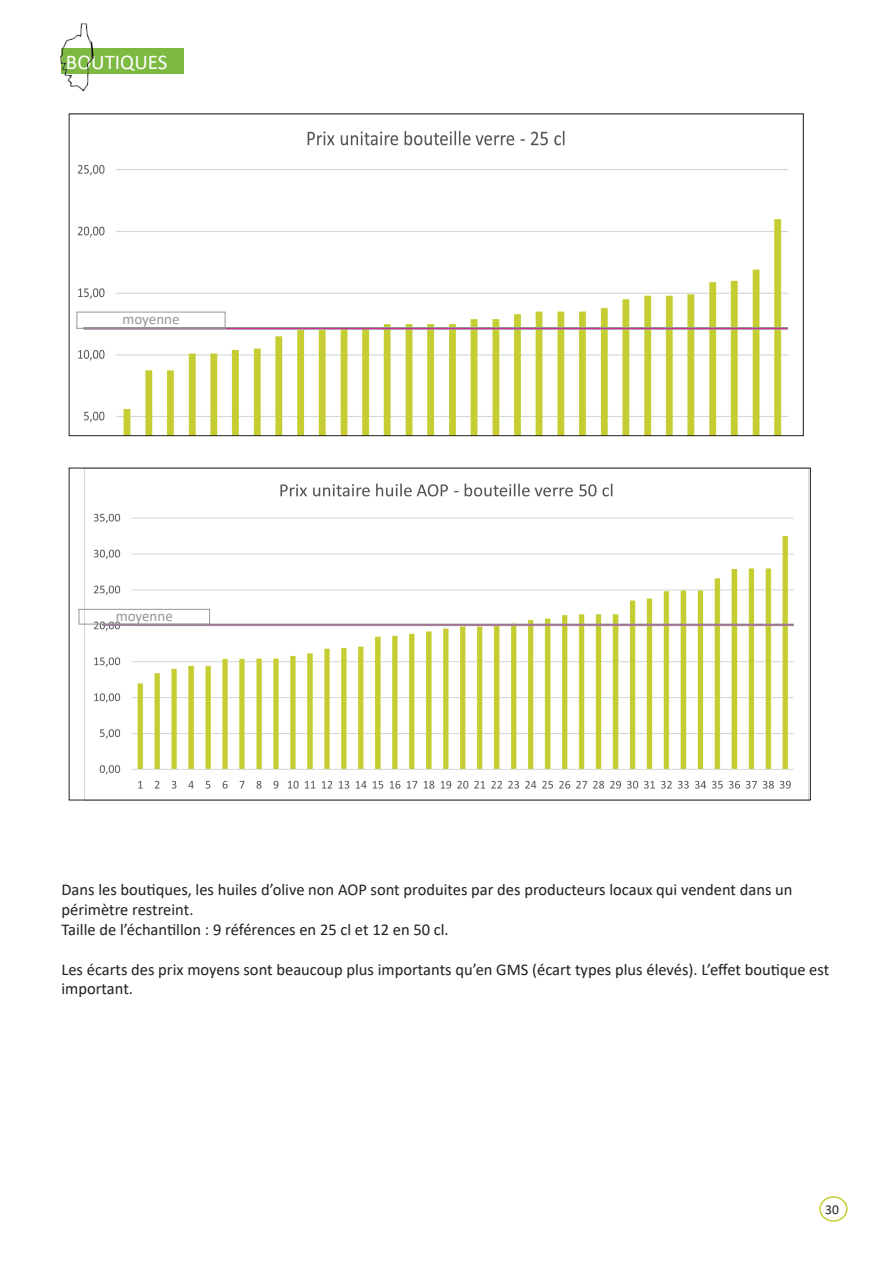
<style>
.page{position:relative;width:893px;height:1263px;background:#fff}
.page>*{position:absolute;margin:0;border:0;box-sizing:border-box;transform-origin:0 0}
.t1{font:21px "Calibri";color:#fff}
.t2{font:16.5px/19.8px "Calibri";color:#231f20}
.t3{font:15px "Calibri";color:#939598}
.t4{font:13.5px "Calibri";color:#231f20}
</style>
<div class="page">
<div style="left:819px;top:1196px;width:29px;height:26px;border:2px solid #c3cf2f;border-radius:50%"></div>
<img style="left:76px;top:130px;width:713px;height:304px">
<div style="left:84px;top:327px;width:704px;height:3px;background:#ed028c;border:1px solid #939598"></div>
<div style="left:77px;top:312px;width:148px;height:17px;border:1px solid #939598"></div>
<img style="left:84px;top:470px;width:710px;height:328px">
<div style="left:102px;top:624px;width:692px;height:2px;border:1px solid #939598"></div>
<div style="left:79px;top:609px;width:131px;height:15px;border:1px solid #939598"></div>
<div style="left:62px;top:48px;width:122px;height:26px;background:#7dba42"></div>
<img style="left:60px;top:23px;width:34px;height:69px">
<p class="t1" style="left:66px;top:47px;width:103px">BOUTIQUES</p>
<p class="t3" style="left:122px;top:308px;width:59px">moyenne</p>
<p class="t3" style="left:116px;top:605px;width:59px">moyenne</p>
<p class="t2" style="left:61px;top:880px;width:733px">Dans les boutiques, les huiles d’olive non AOP sont produites par des producteurs locaux qui vendent dans un périmètre restreint.<br>Taille de l’échantillon : 9 références en 25 cl et 12 en 50 cl.</p>
<p class="t2" style="left:61px;top:959px;width:769px">Les écarts des prix moyens sont beaucoup plus importants qu’en GMS (écart types plus élevés). L’effet boutique est important.</p>
<p class="t4" style="left:825px;top:1200px;width:15px">30</p>
</div>
